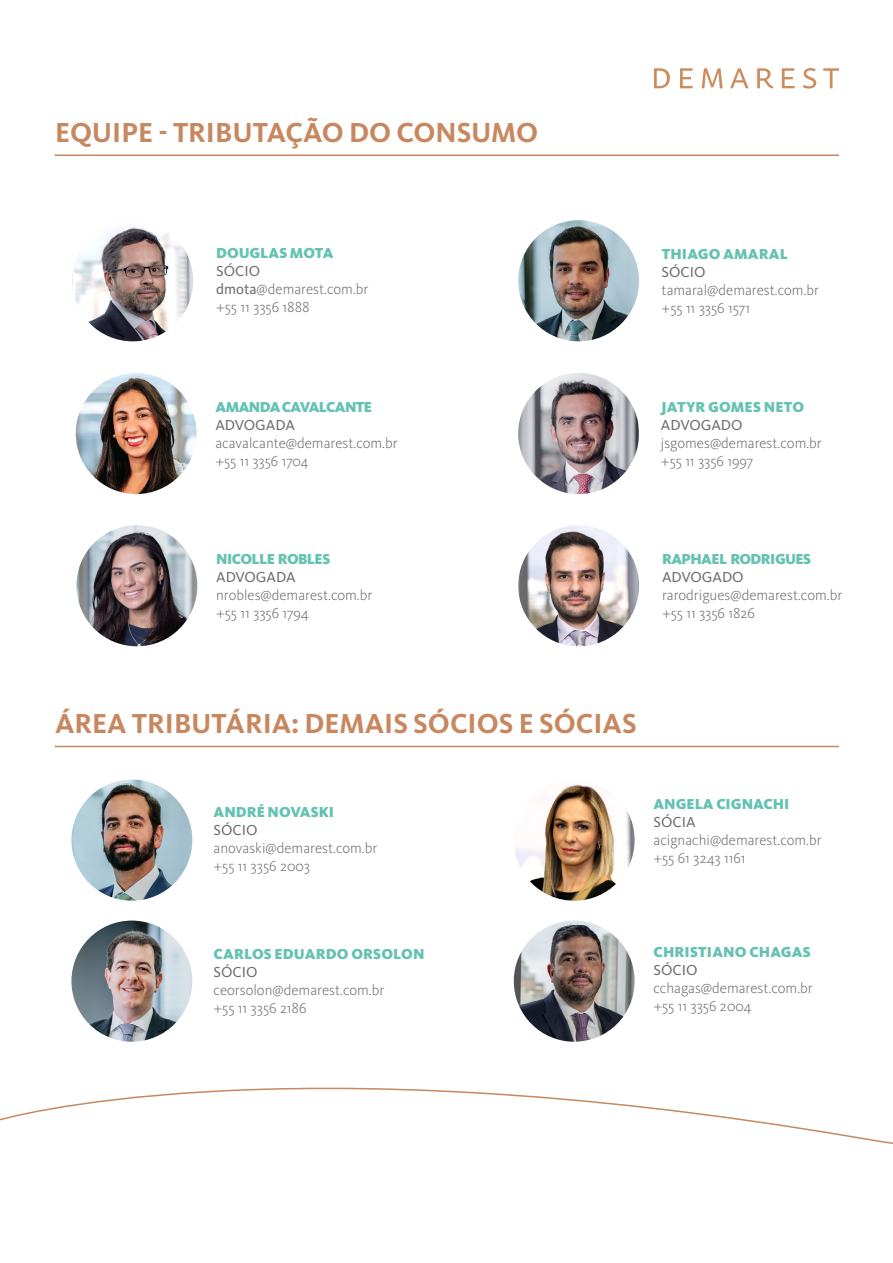
<style>
.page{position:relative;width:893px;height:1263px;background:#fff}
.page>*{position:absolute;margin:0;border:0;box-sizing:border-box;transform-origin:0 0}
.t1{font:700 28.5px "Kievit OT";color:#c78860}
.t2{font:300 15px "Kievit OT";color:#6c6d70}
.t3{font:900 15px "Kievit OT";color:#65c2b2}
.t4{font:15px "Kievit OT";color:#6c6d70}
.t5{font:900 15px/18px "Kievit OT";letter-spacing:-.04em;color:#65c2b2}
.s1{font-weight:400}
.s2{font-weight:400;color:#6c6d70}
</style>
<div class="page">
<svg style="left:0;top:1038px;width:893px;height:106px"></svg>
<hr style="left:55px;top:155px;width:784px;height:1px;background:#c78860">
<svg style="left:654px;top:68px;width:185px;height:21px"></svg>
<hr style="left:55px;top:746px;width:784px;height:1px;background:#c78860">
<img style="left:71px;top:779px;width:121px;height:122px;border-radius:61px">
<img style="left:515px;top:784px;width:120px;height:117px">
<img style="left:514px;top:920px;width:121px;height:122px;border-radius:61px">
<img style="left:71px;top:920px;width:121px;height:122px;border-radius:61px">
<img style="left:72px;top:220px;width:121px;height:121px;border-radius:61px">
<img style="left:518px;top:220px;width:121px;height:121px;border-radius:61px">
<img style="left:76px;top:373px;width:121px;height:121px;border-radius:61px">
<img style="left:76px;top:525px;width:121px;height:121px;border-radius:61px">
<img style="left:518px;top:525px;width:121px;height:121px;border-radius:61px">
<img style="left:518px;top:373px;width:121px;height:121px;border-radius:61px">
<p class="t1" style="left:55px;top:115px;width:485px">EQUIPE - TRIBUTAÇÃO DO CONSUMO</p>
<p class="t3" style="left:216px;top:244px;width:119px">DOUGLAS MOTA</p>
<p class="t4" style="left:216px;top:262px;width:46px">SÓCIO</p>
<p class="t2" style="left:216px;top:280px;width:154px"><span class="s1">dmota</span>@demarest.com.br</p>
<p class="t2" style="left:216px;top:298px;width:95px">+55 11 3356 1888</p>
<p class="t5" style="left:215px;top:397px;width:158px">AMANDA CAVALCANTE<br><span class="s2">ADVOGADA</span></p>
<p class="t2" style="left:215px;top:434px;width:184px">acavalcante@demarest.com.br</p>
<p class="t2" style="left:215px;top:452px;width:95px">+55 11 3356 1704</p>
<p class="t5" style="left:216px;top:550px;width:116px">NICOLLE ROBLES</p>
<p class="t4" style="left:216px;top:568px;width:81px">ADVOGADA</p>
<p class="t2" style="left:216px;top:586px;width:158px">nrobles@demarest.com.br</p>
<p class="t2" style="left:216px;top:604px;width:94px">+55 11 3356 1794</p>
<p class="t3" style="left:662px;top:245px;width:128px">THIAGO AMARAL</p>
<p class="t4" style="left:662px;top:264px;width:46px">SÓCIO</p>
<p class="t2" style="left:662px;top:282px;width:159px">tamaral@demarest.com.br</p>
<p class="t2" style="left:662px;top:300px;width:90px">+55 11 3356 1571</p>
<p class="t3" style="left:661px;top:397px;width:145px">JATYR GOMES NETO</p>
<p class="t4" style="left:661px;top:416px;width:83px">ADVOGADO</p>
<p class="t2" style="left:661px;top:434px;width:162px">jsgomes@demarest.com.br</p>
<p class="t2" style="left:661px;top:452px;width:94px">+55 11 3356 1997</p>
<p class="t5" style="left:662px;top:550px;width:150px">RAPHAEL RODRIGUES</p>
<p class="t4" style="left:662px;top:568px;width:83px">ADVOGADO</p>
<p class="t2" style="left:662px;top:586px;width:182px">rarodrigues@demarest.com.br</p>
<p class="t2" style="left:662px;top:604px;width:94px">+55 11 3356 1826</p>
<p class="t1" style="left:55px;top:707px;width:583px">ÁREA TRIBUTÁRIA: DEMAIS SÓCIOS E SÓCIAS</p>
<p class="t3" style="left:214px;top:803px;width:122px">ANDRÉ NOVASKI</p>
<p class="t4" style="left:214px;top:821px;width:46px">SÓCIO</p>
<p class="t2" style="left:214px;top:840px;width:165px">anovaski@demarest.com.br</p>
<p class="t2" style="left:214px;top:858px;width:98px">+55 11 3356 2003</p>
<p class="t3" style="left:653px;top:794px;width:138px">ANGELA CIGNACHI</p>
<p class="t4" style="left:653px;top:813px;width:44px">SÓCIA</p>
<p class="t2" style="left:653px;top:831px;width:170px">acignachi@demarest.com.br</p>
<p class="t2" style="left:653px;top:849px;width:93px">+55 61 3243 1161</p>
<p class="t3" style="left:214px;top:945px;width:212px">CARLOS EDUARDO ORSOLON</p>
<p class="t4" style="left:214px;top:964px;width:46px">SÓCIO</p>
<p class="t2" style="left:214px;top:982px;width:172px">ceorsolon@demarest.com.br</p>
<p class="t2" style="left:214px;top:1000px;width:94px">+55 11 3356 2186</p>
<p class="t3" style="left:654px;top:942px;width:159px">CHRISTIANO CHAGAS</p>
<p class="t4" style="left:653px;top:961px;width:46px">SÓCIO</p>
<p class="t2" style="left:653px;top:979px;width:161px">cchagas@demarest.com.br</p>
<p class="t2" style="left:653px;top:997px;width:100px">+55 11 3356 2004</p>
</div>
